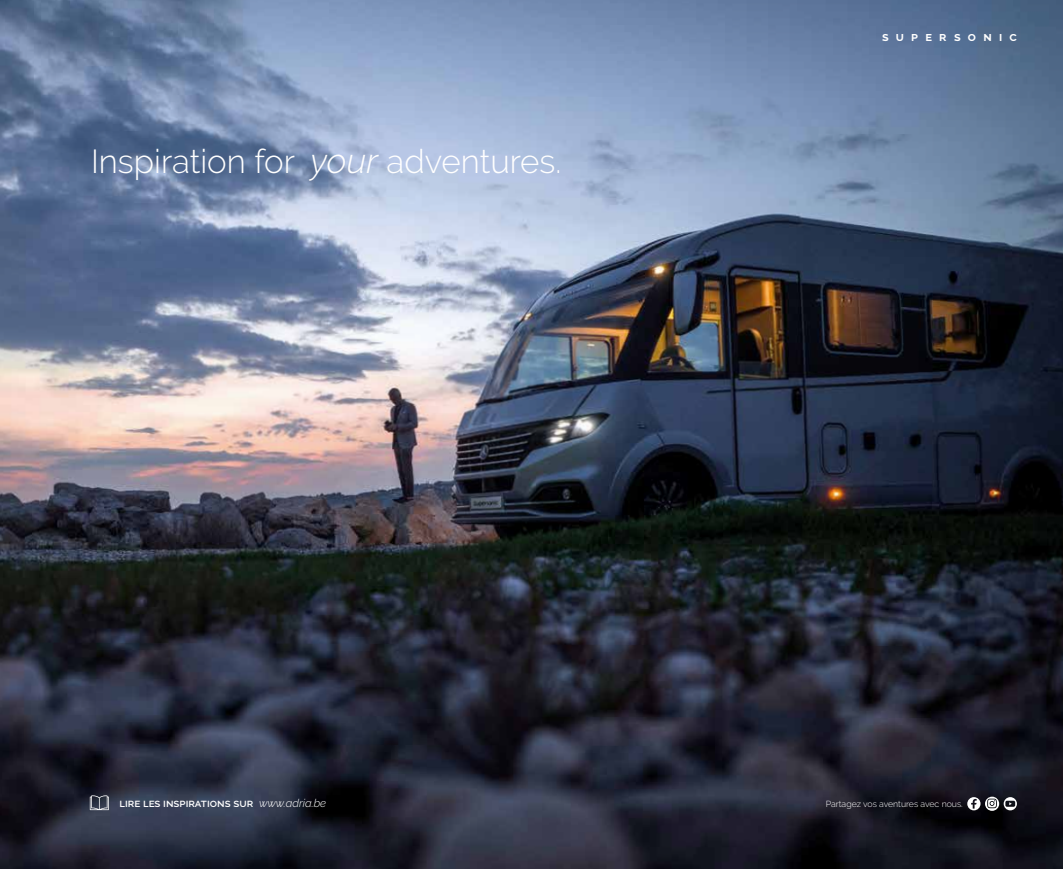
<style>
.page{position:relative;width:1063px;height:869px;background:#fff}
.page>*{position:absolute;margin:0;border:0;box-sizing:border-box;transform-origin:0 0}
.t1{font:300 33.12px "Raleway";color:#fff}
.t2{font:700 12.5px "Raleway";letter-spacing:.58em;color:#fff}
.t3{font:600 11.25px "Raleway";color:#fff}
.t4{font:300 8.75px "Raleway";color:#fff}
.s1{font-style:italic;font-size:34.88px}
.s2{font-weight:300;font-style:italic}
</style>
<div class="page">
<img style="left:0;top:0;width:1063px;height:868px">
<svg style="left:90px;top:794px;width:19px;height:15px"></svg>
<svg style="left:967px;top:796px;width:50px;height:14px"></svg>
<h1 class="t1" style="left:91px;top:142px;width:472px">Inspiration for <span class="s1">your</span> adventures.</h1>
<p class="t2" style="left:882px;top:29px;width:136px">supersonic</p>
<p class="t3" style="left:120px;top:796px;width:208px">lire les inspirations sur <span class="s2">www.adria.be</span></p>
<p class="t4" style="left:826px;top:798px;width:139px">Partagez vos aventures avec nous.</p>
</div>
